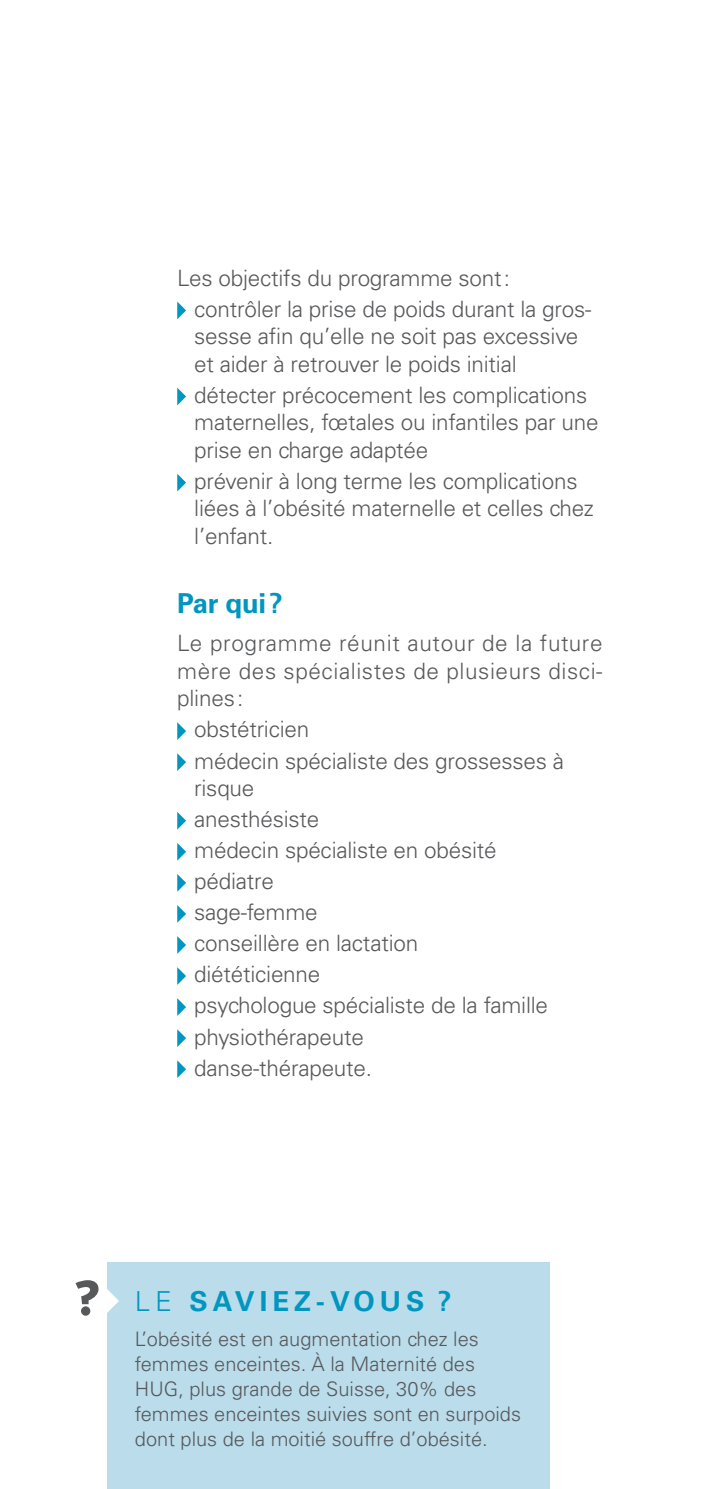
<style>
.page{position:relative;width:709px;height:1489px;background:#fff}
.page>*{position:absolute;margin:0;border:0;box-sizing:border-box;transform-origin:0 0}
.t1{font:700 27.5px "Univers LT Std";letter-spacing:.18em;color:#0096bf}
.t2{font:700 27.5px "Univers LT Std";letter-spacing:.15em;color:#0096bf}
.t3{font:300 22.5px/31px "Univers LT Std";letter-spacing:-.01em;color:#57585a}
.t4{font:300 20px/25px "Univers LT Std";color:#57585a}
.s1{font-weight:300}
</style>
<div class="page">
<svg style="left:177px;top:301px;width:9px;height:18px"></svg>
<svg style="left:177px;top:387px;width:9px;height:18px"></svg>
<svg style="left:177px;top:474px;width:9px;height:17px"></svg>
<svg style="left:177px;top:722px;width:9px;height:18px"></svg>
<svg style="left:177px;top:753px;width:9px;height:18px"></svg>
<svg style="left:177px;top:812px;width:9px;height:17px"></svg>
<svg style="left:177px;top:843px;width:9px;height:17px"></svg>
<svg style="left:177px;top:874px;width:9px;height:17px"></svg>
<svg style="left:177px;top:905px;width:9px;height:17px"></svg>
<svg style="left:177px;top:936px;width:9px;height:17px"></svg>
<svg style="left:177px;top:967px;width:9px;height:17px"></svg>
<svg style="left:177px;top:998px;width:9px;height:17px"></svg>
<svg style="left:177px;top:1029px;width:9px;height:17px"></svg>
<svg style="left:177px;top:1060px;width:9px;height:17px"></svg>
<div style="left:107px;top:1262px;width:442px;height:226px;background:#badceb"></div>
<svg style="left:76px;top:1280px;width:43px;height:35px"></svg>
<p class="t3" style="left:194px;top:262px;width:398px;text-indent:-17px">Les objectifs du programme sont: contrôler la prise de poids durant la gros-</p>
<p class="t3" style="left:194px;top:322px;width:386px;line-height:27.5px">sesse afin qu’elle ne soit pas excessive et aider à retrouver le poids initial</p>
<p class="t3" style="left:194px;top:381px;width:406px;line-height:27.5px">détecter précocement les complications maternelles, fœtales ou infantiles par une prise en charge adaptée</p>
<p class="t3" style="left:194px;top:467px;width:401px;line-height:27.5px">prévenir à long terme les complications liées à l’obésité maternelle et celles chez l’enfant.</p>
<p class="t2" style="left:177px;top:587px;width:107px">Par qui?</p>
<p class="t3" style="left:177px;top:629px;width:427px;line-height:27.5px;text-align:justify">Le programme réunit autour de la future mère des spécialistes de plusieurs disci&shy;plines:</p>
<p class="t3" style="left:194px;top:714px;width:371px">obstétricien<br>médecin spécialiste des grossesses à</p>
<p class="t3" style="left:194px;top:772px;width:355px">risque<br>anesthésiste<br>médecin spécialiste en obésité pédiatre<br>sage-femme<br>conseillère en lactation diététicienne<br>psychologue spécialiste de la famille physiothérapeute<br>danse-thérapeute.</p>
<p class="t1" style="left:135px;top:1284px;width:318px"><span class="s1">LE</span> SAVIEZ-VOUS ?</p>
<p class="t4" style="left:135px;top:1326px;width:387px">L’obésité est en augmentation chez les femmes enceintes. À la Maternité des HUG, plus grande de Suisse, 30% des femmes enceintes suivies sont en surpoids dont plus de la moitié souffre d’obésité.</p>
</div>
